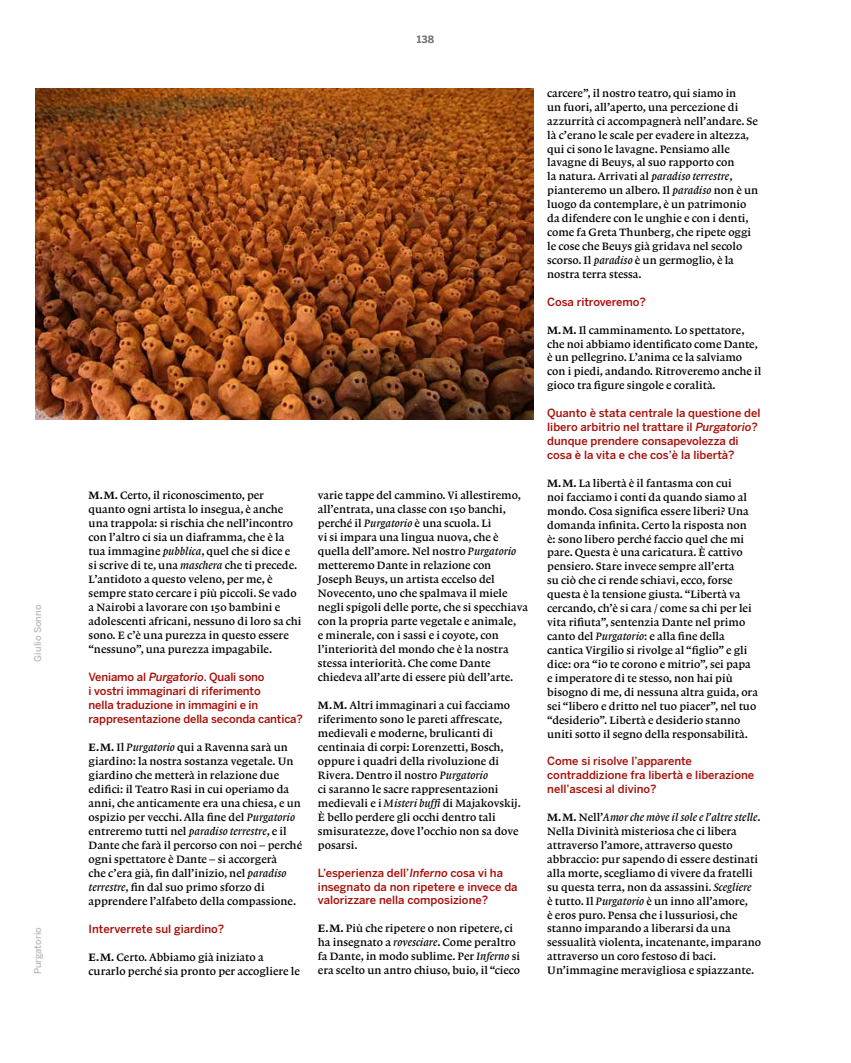
<style>
.page{position:relative;width:851px;height:1063px;background:#fff}
.page>*{position:absolute;margin:0;border:0;box-sizing:border-box;transform-origin:0 0}
.t1{font:11.25px/14px "Lexicon No 1 Roman B";color:#000}
.t2{font:500 11.25px/13.9px "Benton Sans";color:#a90f09}
.t3{font:11.25px "Lexicon No 1 Italic B";color:#000}
.t4{font:700 10px "Benton Sans";color:#706f6f}
.t5{font:500 9.38px "Benton Sans";color:#bcbcbc}
.s1{font-family:"Lexicon No 1 Roman D"}
.s2{font-family:"Lexicon No 1 Italic B"}
.s3{font-style:italic}
.s4{font-family:"Lexicon No 1 Roman B"}
</style>
<div class="page">
<img style="left:35px;top:89px;width:498px;height:331px">
<p class="t5" style="left:32px;top:662px;width:58px;rotate:-90deg">Giulio Sonno</p>
<p class="t5" style="left:32px;top:974px;width:49px;rotate:-90deg">Purgatorio</p>
<p class="t4" style="left:417px;top:34px;width:19px">138</p>
<p class="t1" style="left:89px;top:488px;width:214px"><span class="s1">M.M.</span> Certo, il riconoscimento, per quanto ogni artista lo insegua, è anche una trappola: si rischia che nell’incontro con l’altro ci sia un diaframma, che è la tua immagine <span class="s2">pubblica</span>, quel che si dice e<br>si scrive di te, una <span class="s2">maschera</span> che ti precede.<br>L’antidoto a questo veleno, per me, è sempre stato cercare i più piccoli. Se vado a Nairobi a lavorare con 150 bambini e adolescenti africani, nessuno di loro sa chi sono. E c’è una purezza in questo essere “nessuno”, una purezza impagabile.</p>
<p class="t2" style="left:89px;top:670px;width:216px">Veniamo al <span class="s3">Purgatorio</span>. Quali sono<br>i vostri immaginari di riferimento<br>nella traduzione in immagini e in rappresentazione della seconda cantica?</p>
<p class="t1" style="left:89px;top:740px;width:215px"><span class="s1">E.M.</span> Il <span class="s2">Purgatorio</span> qui a Ravenna sarà un giardino: la nostra sostanza vegetale. Un giardino che metterà in relazione due edifici: il Teatro Rasi in cui operiamo da anni, che anticamente era una chiesa, e un ospizio per vecchi. Alla fine del <span class="s2">Purgatorio </span>entreremo tutti nel <span class="s2">paradiso terrestre</span>, e il Dante che farà il percorso con noi – perché ogni spettatore è Dante – si accorgerà<br>che c’era già, fin dall’inizio, nel <span class="s2">paradiso terrestre</span>, fin dal suo primo sforzo di apprendere l’alfabeto della compassione.</p>
<p class="t2" style="left:89px;top:921px;width:137px">Interverrete sul giardino?</p>
<p class="t1" style="left:89px;top:950px;width:213px"><span class="s1">E.M.</span> Certo. Abbiamo già iniziato a curarlo perché sia pronto per accogliere le</p>
<p class="t1" style="left:318px;top:488px;width:211px">varie tappe del cammino. Vi allestiremo, all’entrata, una classe con 150 banchi, perché il <span class="s2">Purgatorio</span> è una scuola. Lì<br>vi si impara una lingua nuova, che è quella dell’amore. Nel nostro <span class="s2">Purgatorio </span>metteremo Dante in relazione con Joseph Beuys, un artista eccelso del Novecento, uno che spalmava il miele negli spigoli delle porte, che si specchiava con la propria parte vegetale e animale,<br>e minerale, con i sassi e i coyote, con l’interiorità del mondo che è la nostra stessa interiorità. Che come Dante chiedeva all’arte di essere più dell’arte.</p>
<p class="t1" style="left:318px;top:698px;width:204px"><span class="s1">M.M.</span> Altri immaginari a cui facciamo riferimento sono le pareti affrescate, medievali e moderne, brulicanti di centinaia di corpi: Lorenzetti, Bosch, oppure i quadri della rivoluzione di Rivera. Dentro il nostro <span class="s2">Purgatorio<br></span>ci saranno le sacre rappresentazioni medievali e i <span class="s2">Misteri buffi</span> di Majakovskij.<br>È bello perdere gli occhi dentro tali smisuratezze, dove l’occhio non sa dove posarsi.</p>
<p class="t2" style="left:318px;top:865px;width:201px">L’esperienza dell’<span class="s3">Inferno</span> cosa vi ha insegnato da non ripetere e invece da valorizzare nella composizione?</p>
<p class="t1" style="left:318px;top:922px;width:204px"><span class="s1">E.M.</span> Più che ripetere o non ripetere, ci ha insegnato a <span class="s2">rovesciare</span>. Come peraltro fa Dante, in modo sublime. Per <span class="s2">Inferno</span> si era scelto un antro chiuso, buio, il “cieco</p>
<p class="t1" style="left:547px;top:86px;width:212px">carcere”, il nostro teatro, qui siamo in<br>un fuori, all’aperto, una percezione di azzurrità ci accompagnerà nell’andare. Se là c’erano le scale per evadere in altezza, qui ci sono le lavagne. Pensiamo alle lavagne di Beuys, al suo rapporto con<br>la natura. Arrivati al <span class="s2">paradiso terrestre</span>, pianteremo un albero. Il <span class="s2">paradiso</span> non è un luogo da contemplare, è un patrimonio da difendere con le unghie e con i denti, come fa Greta Thunberg, che ripete oggi le cose che Beuys già gridava nel secolo scorso. Il <span class="s2">paradiso</span> è un germoglio, è la nostra terra stessa.</p>
<p class="t2" style="left:547px;top:295px;width:100px">Cosa ritroveremo?</p>
<p class="t1" style="left:547px;top:323px;width:216px"><span class="s1">M.M.</span> Il camminamento. Lo spettatore, che noi abbiamo identificato come Dante, è un pellegrino. L’anima ce la salviamo con i piedi, andando. Ritroveremo anche il gioco tra figure singole e coralità.</p>
<p class="t2" style="left:547px;top:406px;width:215px">Quanto è stata centrale la questione del libero arbitrio nel trattare il <span class="s3">Purgatorio</span>? dunque prendere consapevolezza di cosa è la vita e che cos’è la libertà?</p>
<p class="t1" style="left:547px;top:476px;width:212px"><span class="s1">M.M.</span> La libertà è il fantasma con cui<br>noi facciamo i conti da quando siamo al mondo. Cosa significa essere liberi? Una domanda infinita. Certo la risposta non è: sono libero perché faccio quel che mi pare. Questa è una caricatura. È cattivo pensiero. Stare invece sempre all’erta<br>su ciò che ci rende schiavi, ecco, forse questa è la tensione giusta. “Libertà va cercando, ch’è si cara / come sa chi per lei vita rifiuta”, sentenzia Dante nel primo canto del <span class="s2">Purgatorio</span>: e alla fine della cantica Virgilio si rivolge al “figlio” e gli dice: ora “io te corono e mitrio”, sei papa e imperatore di te stesso, non hai più bisogno di me, di nessuna altra guida, ora sei “libero e dritto nel tuo piacer”, nel tuo “desiderio”. Libertà e desiderio stanno uniti sotto il segno della responsabilità.</p>
<p class="t2" style="left:547px;top:754px;width:208px">Come si risolve l’apparente contraddizione fra libertà e liberazione nell’ascesi al divino?</p>
<p class="t3" style="left:547px;top:811px;width:215px"><span class="s1">M.M.</span> <span class="s4">Nell’</span>Amor che mòve il sole e l’altre stelle<span class="s4">.</span></p>
<p class="t1" style="left:547px;top:824px;width:215px">Nella Divinità misteriosa che ci libera attraverso l’amore, attraverso questo abbraccio: pur sapendo di essere destinati alla morte, scegliamo di vivere da fratelli su questa terra, non da assassini. <span class="s2">Scegliere<br></span>è tutto. Il <span class="s2">Purgatorio</span> è un inno all’amore,<br>è eros puro. Pensa che i lussuriosi, che stanno imparando a liberarsi da una sessualità violenta, incatenante, imparano attraverso un coro festoso di baci.<br>Un’immagine meravigliosa e spiazzante.</p>
</div>
